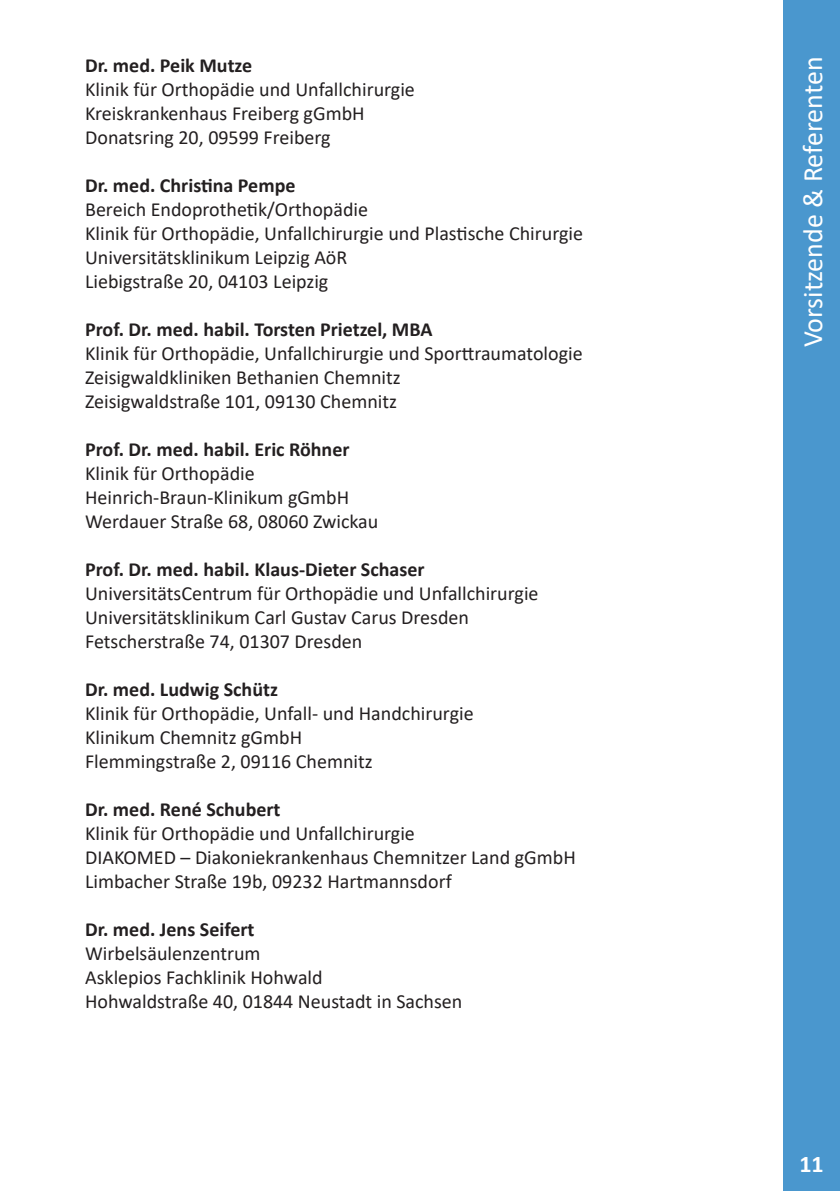
<style>
.page{position:relative;width:840px;height:1191px;background:#fff}
.page>*{position:absolute;margin:0;border:0;box-sizing:border-box;transform-origin:0 0}
.t1{font:28px "Calibri";letter-spacing:-.02em;color:#fff}
.t2{font:700 24px "Calibri";color:#fff}
.Standarttext{font:20px "Calibri";color:#231f20}
.Standarttext-2{font:700 20px "Calibri";color:#231f20}
</style>
<div class="page">
<div style="left:782px;top:0;width:57px;height:1191px;background:#4a97ce"></div>
<p class="Standarttext-2" style="left:85px;top:51px;width:168px">Dr. med. Peik Mutze</p>
<p class="Standarttext" style="left:85px;top:75px;width:331px">Klinik für Orthopädie und Unfallchirurgie</p>
<p class="Standarttext" style="left:85px;top:99px;width:281px">Kreiskrankenhaus Freiberg gGmbH</p>
<p class="Standarttext" style="left:85px;top:123px;width:247px">Donatsring 20, 09599 Freiberg</p>
<p class="Standarttext-2" style="left:85px;top:171px;width:212px">Dr. med. Christina Pempe</p>
<p class="Standarttext" style="left:85px;top:195px;width:284px">Bereich Endoprothetik/Orthopädie</p>
<p class="Standarttext" style="left:85px;top:219px;width:499px">Klinik für Orthopädie, Unfallchirurgie und Plastische Chirurgie</p>
<p class="Standarttext" style="left:85px;top:243px;width:263px">Universitätsklinikum Leipzig AöR</p>
<p class="Standarttext" style="left:85px;top:267px;width:244px">Liebigstraße 20, 04103 Leipzig</p>
<p class="Standarttext-2" style="left:85px;top:315px;width:349px">Prof. Dr. med. habil. Torsten Prietzel, MBA</p>
<p class="Standarttext" style="left:85px;top:339px;width:499px">Klinik für Orthopädie, Unfallchirurgie und Sporttraumatologie</p>
<p class="Standarttext" style="left:85px;top:363px;width:317px">Zeisigwaldkliniken Bethanien Chemnitz</p>
<p class="Standarttext" style="left:85px;top:387px;width:313px">Zeisigwaldstraße 101, 09130 Chemnitz</p>
<p class="Standarttext-2" style="left:85px;top:435px;width:266px">Prof. Dr. med. habil. Eric Röhner</p>
<p class="Standarttext" style="left:85px;top:459px;width:171px">Klinik für Orthopädie</p>
<p class="Standarttext" style="left:85px;top:483px;width:265px">Heinrich-Braun-Klinikum gGmbH</p>
<p class="Standarttext" style="left:85px;top:507px;width:294px">Werdauer Straße 68, 08060 Zwickau</p>
<p class="Standarttext-2" style="left:85px;top:555px;width:341px">Prof. Dr. med. habil. Klaus-Dieter Schaser</p>
<p class="Standarttext" style="left:85px;top:579px;width:454px">UniversitätsCentrum für Orthopädie und Unfallchirurgie</p>
<p class="Standarttext" style="left:85px;top:603px;width:385px">Universitätsklinikum Carl Gustav Carus Dresden</p>
<p class="Standarttext" style="left:85px;top:627px;width:279px">Fetscherstraße 74, 01307 Dresden</p>
<p class="Standarttext-2" style="left:85px;top:675px;width:194px">Dr. med. Ludwig Schütz</p>
<p class="Standarttext" style="left:85px;top:699px;width:390px">Klinik für Orthopädie, Unfall- und Handchirurgie</p>
<p class="Standarttext" style="left:85px;top:723px;width:218px">Klinikum Chemnitz gGmbH</p>
<p class="Standarttext" style="left:85px;top:747px;width:289px">Flemmingstraße 2, 09116 Chemnitz</p>
<p class="Standarttext-2" style="left:85px;top:795px;width:197px">Dr. med. René Schubert</p>
<p class="Standarttext" style="left:85px;top:819px;width:331px">Klinik für Orthopädie und Unfallchirurgie</p>
<p class="Standarttext" style="left:85px;top:843px;width:492px">DIAKOMED – Diakoniekrankenhaus Chemnitzer Land gGmbH</p>
<p class="Standarttext" style="left:85px;top:867px;width:368px">Limbacher Straße 19b, 09232 Hartmannsdorf</p>
<p class="Standarttext-2" style="left:85px;top:915px;width:171px">Dr. med. Jens Seifert</p>
<p class="Standarttext" style="left:85px;top:939px;width:177px">Wirbelsäulenzentrum</p>
<p class="Standarttext" style="left:85px;top:963px;width:239px">Asklepios Fachklinik Hohwald</p>
<p class="Standarttext" style="left:85px;top:987px;width:378px">Hohwaldstraße 40, 01844 Neustadt in Sachsen</p>
<p class="t1" style="left:792px;top:347px;width:292px;rotate:-90deg">Vorsitzende &amp; Referenten</p>
<p class="t2" style="left:799px;top:1146px;width:26px">11</p>
</div>
